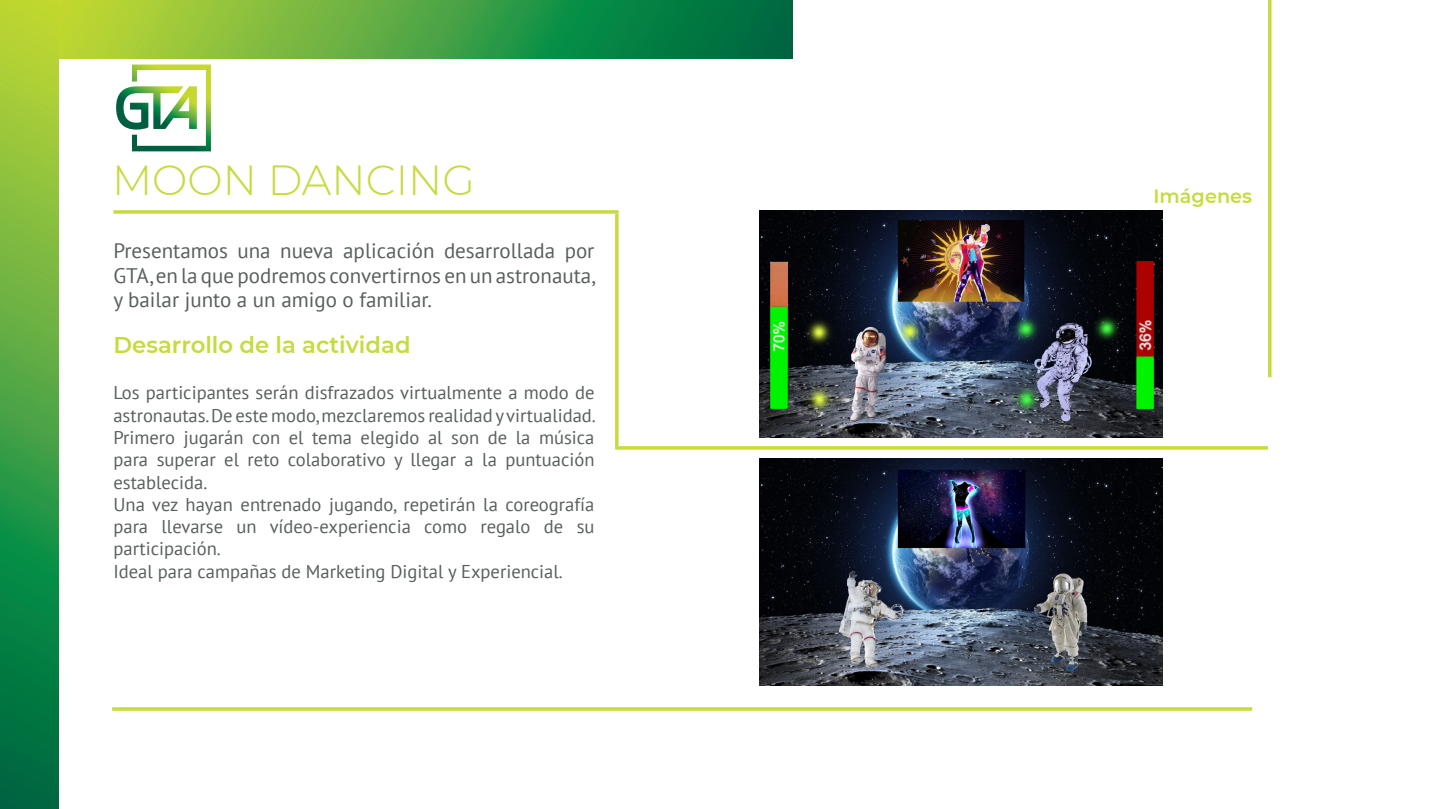
<style>
.page{position:relative;width:1439px;height:809px;background:#fff}
.page>*{position:absolute;margin:0;border:0;box-sizing:border-box;transform-origin:0 0}
.t1{font:300 42px "Montserrat";color:#c7da3e}
.t2{font:600 22.75px "Montserrat";color:#c7da3e}
.t3{font:21px/24.5px "PT Sans";color:#595e5e;text-align:justify}
.t4{font:600 19.25px "Montserrat";color:#c7da3e}
.t5{font:18.55px/22.2px "PT Sans";color:#595e5e;text-align:justify}
</style>
<div class="page">
<svg style="left:0;top:0;width:59px;height:809px;background:#4ea240"></svg>
<svg style="left:59px;top:0;width:734px;height:59px;background:#4ea240"></svg>
<svg style="left:116px;top:64px;width:95px;height:87px"></svg>
<svg style="left:113px;top:210px;width:505px;height:4px;background:#cdde55"></svg>
<hr style="left:615px;top:214px;width:3px;height:232px;background:#c7da3e">
<hr style="left:1268px;top:0;width:3px;height:377px;background:#c7da3e">
<hr style="left:615px;top:446px;width:653px;height:3px;background:#c7da3e">
<hr style="left:112px;top:707px;width:1140px;height:3px;background:#c7da3e">
<img style="left:759px;top:458px;width:403px;height:227px">
<img style="left:759px;top:210px;width:403px;height:227px">
<p class="t1" style="left:112px;top:152px;width:364px">MOON DANCING</p>
<p class="t3" style="left:113px;top:238px;width:484px">Presentamos una nueva aplicación desarrollada por GTA, en la que podremos convertirnos en un astronauta, y bailar junto a un amigo o familiar.</p>
<p class="t2" style="left:113px;top:328px;width:299px">Desarrollo de la actividad</p>
<p class="t5" style="left:113px;top:381px;width:484px">Los participantes serán disfrazados virtualmente a modo de astronautas. De este modo, mezclaremos realidad y virtualidad.</p>
<p class="t5" style="left:113px;top:426px;width:482px">Primero jugarán con el tema elegido al son de la música para superar el reto colaborativo y llegar a la puntuación establecida.</p>
<p class="t5" style="left:113px;top:493px;width:482px">Una vez hayan entrenado jugando, repetirán la coreografía para llevarse un vídeo-experiencia como regalo de su participación.</p>
<p class="t5" style="left:113px;top:559px;width:451px">Ideal para campañas de Marketing Digital y Experiencial.</p>
<p class="t4" style="left:1153px;top:182px;width:100px">Imágenes</p>
</div>
